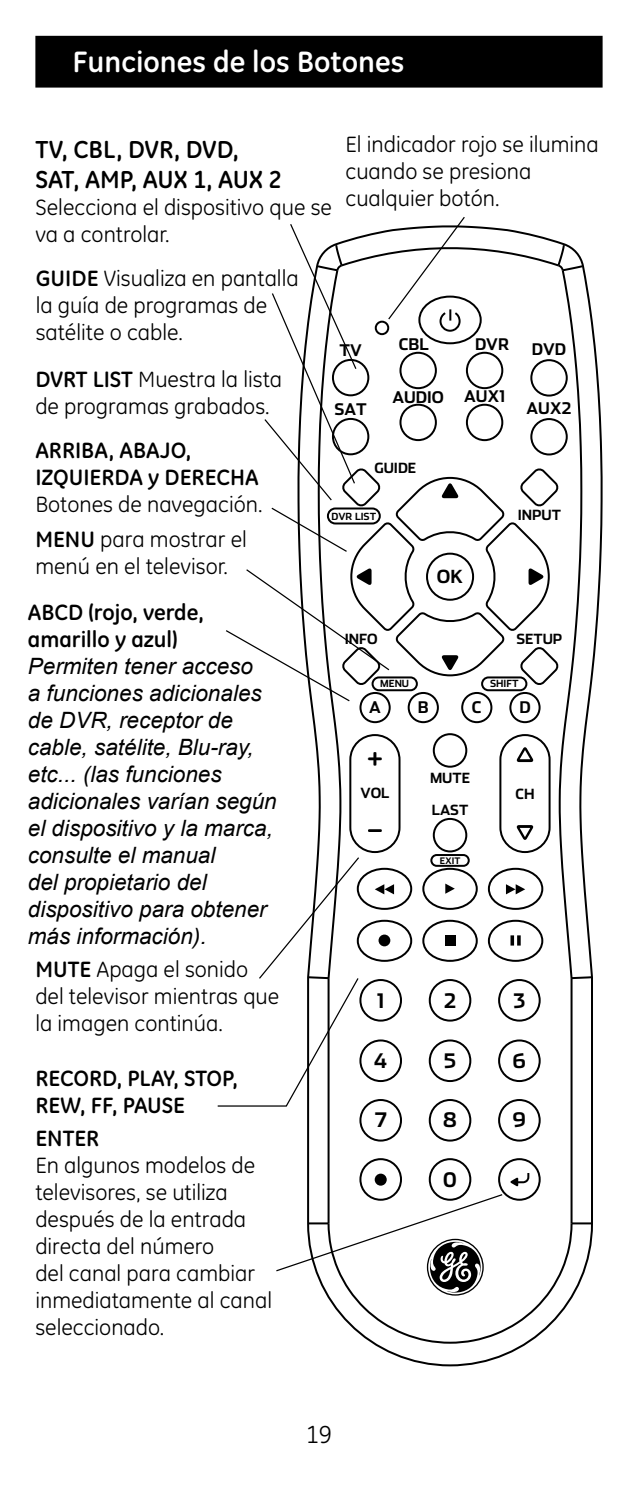
<style>
.page{position:relative;width:638px;height:1489px;background:#fff}
.page>*{position:absolute;margin:0;border:0;box-sizing:border-box;transform-origin:0 0}
.t1{font:700 30px "GE Inspira";color:#fff}
.t2{font:700 28px "GE Inspira";color:#000}
.t3{font:700 25px/30px "GE Inspira";color:#000}
.t4{font:25px "GE Inspira";color:#000}
.t5{font:22.5px/27px "GE Inspira";color:#000}
.t6{font:italic 22.5px/27px "Arial";color:#000}
.t7{font:700 22.5px/27px "GE Inspira";color:#000}
.t8{font:700 20px "Stainless";color:#000}
.t9{font:700 18px "Stainless";color:#000}
.t10{font:700 16px "Stainless";color:#000}
.t11{font:700 14px "Stainless";color:#000}
.t12{font:700 9.75px "Stainless";color:#000}
.t13{font:700 9px "Stainless";color:#000}
.s1{font-weight:700}
</style>
<div class="page">
<div style="left:37px;top:37px;width:564px;height:49px;background:#000"></div>
<div style="left:35px;top:36px;width:567px;height:52px;border:2px solid #000"></div>
<svg style="left:307px;top:324px;width:295px;height:1042px"></svg>
<hr style="left:327px;top:978px;width:2px;height:245px;background:#000">
<hr style="left:570px;top:978px;width:2px;height:245px;background:#000">
<hr style="left:571px;top:1222px;width:21px;height:2px;background:#000">
<svg style="left:276px;top:1193px;width:297px;height:151px"></svg>
<div style="left:359px;top:1098px;width:43px;height:43px;border:2px solid #000;border-radius:50%"></div>
<div style="left:429px;top:1098px;width:42px;height:43px;border:2px solid #000;border-radius:50%"></div>
<div style="left:498px;top:1098px;width:42px;height:43px;border:2px solid #000;border-radius:50%"></div>
<div style="left:359px;top:1158px;width:43px;height:42px;border:2px solid #000;border-radius:50%"></div>
<div style="left:429px;top:1158px;width:42px;height:42px;border:2px solid #000;border-radius:50%"></div>
<div style="left:498px;top:1158px;width:42px;height:42px;border:2px solid #000;border-radius:50%"></div>
<div style="left:375px;top:1173px;width:12px;height:12px;background:#000;border-radius:50%"></div>
<svg style="left:510px;top:1172px;width:19px;height:14px"></svg>
<svg style="left:217px;top:217px;width:376px;height:890px"></svg>
<h1 class="t1" style="left:73px;top:42px;width:333px">Funciones de los Botones</h1>
<p class="t3" style="left:35px;top:133px;width:248px">TV, CBL, DVR, DVD,<br>SAT, AMP, AUX 1, AUX 2</p>
<p class="t5" style="left:35px;top:193px;width:298px">Selecciona el dispositivo que se va a controlar.</p>
<p class="t5" style="left:345px;top:131px;width:255px">El indicador rojo se ilumina cuando se presiona cualquier botón.</p>
<p class="t5" style="left:36px;top:265px;width:264px"><span class="s1">GUIDE</span> Visualiza en pantalla la guía de programas de satélite o cable.</p>
<p class="t5" style="left:35px;top:365px;width:248px"><span class="s1">DVRT LIST</span> Muestra la lista de programas grabados.</p>
<p class="t7" style="left:35px;top:436px;width:225px">ARRIBA, ABAJO,<br>IZQUIERDA y DERECHA</p>
<p class="t5" style="left:35px;top:491px;width:229px">Botones de navegación.</p>
<p class="t5" style="left:35px;top:526px;width:213px"><span class="s1">MENU</span> para mostrar el menú en el televisor.</p>
<p class="t7" style="left:28px;top:598px;width:177px">ABCD (rojo, verde, amarillo y azul)</p>
<p class="t6" style="left:28px;top:652px;width:250px">Permiten tener acceso<br>a funciones adicionales de DVR, receptor de cable, satélite, Blu-ray, etc... (las funciones adicionales varían según el dispositivo y la marca, consulte el manual<br>del propietario del dispositivo para obtener más información).</p>
<p class="t5" style="left:35px;top:955px;width:245px"><span class="s1">MUTE</span> Apaga el sonido del televisor mientras que la imagen continúa.</p>
<p class="t7" style="left:35px;top:1064px;width:204px">RECORD, PLAY, STOP,<br>REW, FF, PAUSE</p>
<p class="t7" style="left:35px;top:1123px;width:65px">ENTER</p>
<p class="t5" style="left:35px;top:1151px;width:238px">En algunos modelos de televisores, se utiliza después de la entrada directa del número<br>del canal para cambiar inmediatamente al canal seleccionado.</p>
<p class="t10" style="left:339px;top:340px;width:24px">TV</p>
<p class="t10" style="left:334px;top:399px;width:34px">SAT</p>
<p class="t10" style="left:399px;top:334px;width:32px">CBL</p>
<p class="t10" style="left:475px;top:334px;width:36px">DVR</p>
<p class="t10" style="left:532px;top:339px;width:36px">DVD</p>
<p class="t10" style="left:392px;top:387px;width:53px">AUDIO</p>
<p class="t10" style="left:464px;top:386px;width:43px">AUX1</p>
<p class="t10" style="left:526px;top:399px;width:47px">AUX2</p>
<p class="t11" style="left:374px;top:459px;width:43px">GUIDE</p>
<p class="t12" style="left:331px;top:510px;width:46px">DVR LIST</p>
<p class="t9" style="left:437px;top:565px;width:28px">OK</p>
<p class="t11" style="left:518px;top:506px;width:45px">INPUT</p>
<p class="t11" style="left:345px;top:630px;width:34px">INFO</p>
<p class="t11" style="left:516px;top:630px;width:47px">SETUP</p>
<p class="t12" style="left:380px;top:677px;width:30px">MENU</p>
<p class="t12" style="left:490px;top:677px;width:30px">SHIFT</p>
<p class="t10" style="left:369px;top:697px;width:13px">A</p>
<p class="t10" style="left:418px;top:697px;width:12px">B</p>
<p class="t10" style="left:472px;top:697px;width:11px">C</p>
<p class="t10" style="left:519px;top:697px;width:13px">D</p>
<p class="t2" style="left:367px;top:738px;width:18px">+</p>
<p class="t11" style="left:360px;top:784px;width:30px">VOL</p>
<p class="t11" style="left:430px;top:768px;width:42px">MUTE</p>
<p class="t11" style="left:432px;top:801px;width:38px">LAST</p>
<p class="t13" style="left:440px;top:855px;width:22px">EXIT</p>
<p class="t11" style="left:515px;top:785px;width:21px">CH</p>
<p class="t8" style="left:377px;top:988px;width:9px">1</p>
<p class="t8" style="left:444px;top:988px;width:14px">2</p>
<p class="t8" style="left:513px;top:987px;width:13px">3</p>
<p class="t8" style="left:374px;top:1048px;width:15px">4</p>
<p class="t8" style="left:444px;top:1048px;width:14px">5</p>
<p class="t8" style="left:513px;top:1048px;width:14px">6</p>
<p class="t8" style="left:375px;top:1107px;width:14px">7</p>
<p class="t8" style="left:443px;top:1107px;width:15px">8</p>
<p class="t8" style="left:513px;top:1107px;width:14px">9</p>
<p class="t8" style="left:443px;top:1167px;width:15px">0</p>
<p class="t4" style="left:306px;top:1419px;width:28px">19</p>
</div>
